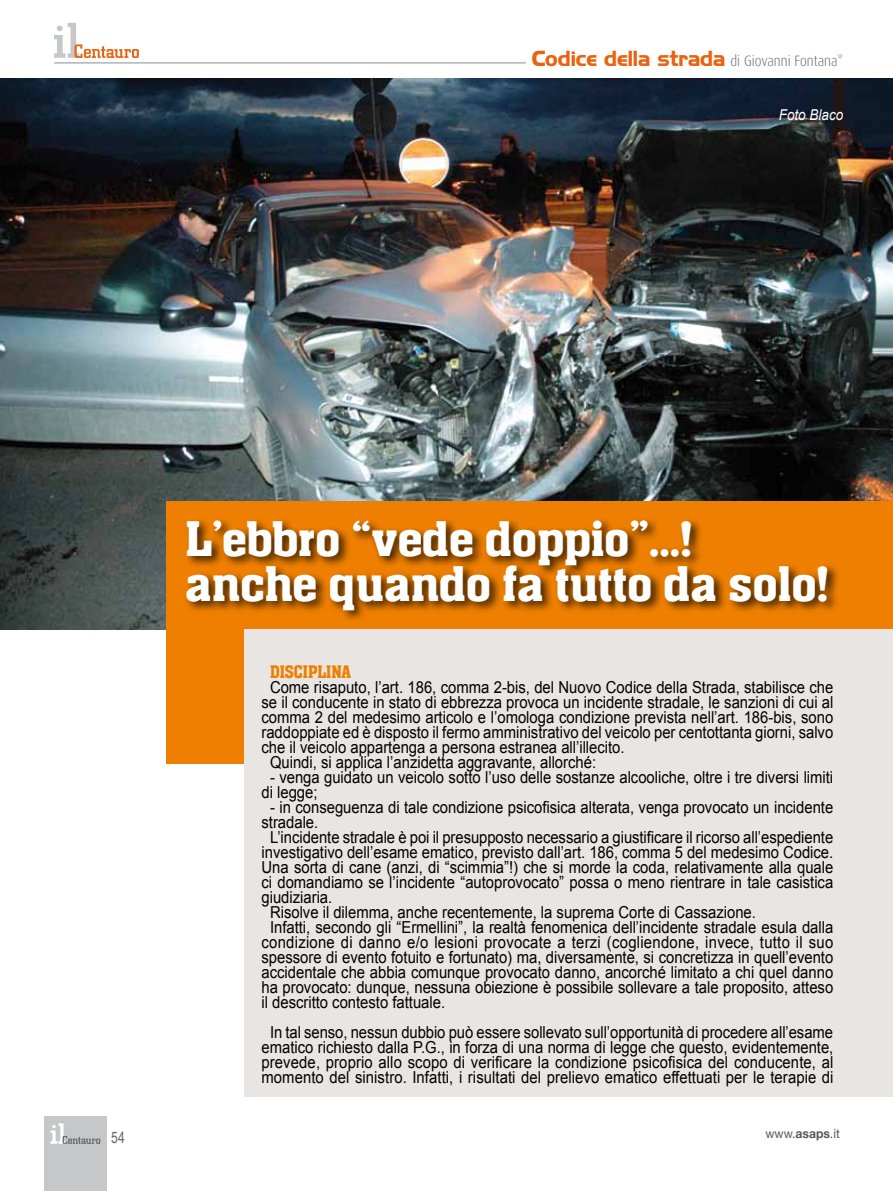
<style>
.page{position:relative;width:893px;height:1191px;background:#fff}
.page>*{position:absolute;margin:0;border:0;box-sizing:border-box;transform-origin:0 0}
.t1{font:49.5px/45px "aka Chen";color:#fff}
.t2{font:700 19.5px "Highland Gothic FLF";color:#ea620e}
.t3{font:18px "aka Chen";color:#ee7f00;scale:.9 1}
.t4{font:16.5px/15px "Arial";color:#000;scale:.9 1}
.t5{font:16.5px "Arial";letter-spacing:.02em;color:#000;scale:.9 1}
.t6{font:15.75px "Arial Narrow";color:#646567;scale:.95 1}
.t7{font:300 15px "Dax";color:#646567;scale:.9 1}
.t8{font:italic 15px "Arial";color:#fff;scale:.9 1}
.t9{font:12.75px "Helvetica Neue";color:#58585a;scale:.95 1}
.s1{font-weight:700}
</style>
<div class="page">
<img style="left:0;top:79px;width:893px;height:550px">
<div style="left:167px;top:501px;width:726px;height:262px;background:#ee7f00"></div>
<svg style="left:54px;top:23px;width:85px;height:35px"></svg>
<div style="left:244px;top:629px;width:649px;height:467px;background:#e8e5e2"></div>
<hr style="left:54px;top:62px;width:472px;height:2px;background:#b1b3b4">
<div style="left:45px;top:1116px;width:62px;height:75px;background:#c6c7c8"></div>
<svg style="left:51px;top:1123px;width:49px;height:20px"></svg>
<div style="left:183px;top:516px;width:656px;height:106px;background:#000;opacity:.75"></div>
<p class="t2" style="left:532px;top:44px;width:195px">Codice della strada</p>
<p class="t7" style="left:730px;top:53px;width:126px">di Giovanni Fontana*</p>
<p class="t8" style="left:779px;top:105px;width:73px">Foto Blaco</p>
<p class="t6" style="left:111px;top:1125px;width:16px">54</p>
<h1 class="t1" style="left:185px;top:518px;width:645px">L’ebbro “vede doppio”...! anche quando fa tutto da solo!</h1>
<p class="t3" style="left:270px;top:662px;width:92px">DISCIPLINA</p>
<p class="t4" style="left:270px;top:679px;width:627px">Come risaputo, l’art. 186, comma 2-bis, del Nuovo Codice della Strada, stabilisce che</p>
<p class="t4" style="left:261px;top:694px;width:637px">se il conducente in stato di ebbrezza provoca un incidente stradale, le sanzioni di cui al</p>
<p class="t4" style="left:261px;top:709px;width:637px">comma 2 del medesimo articolo e l’omologa condizione prevista nell’art. 186-bis, sono</p>
<p class="t4" style="left:261px;top:724px;width:637px">raddoppiate ed è disposto il fermo amministrativo del veicolo per centottanta giorni, salvo</p>
<p class="t4" style="left:261px;top:739px;width:405px">che il veicolo appartenga a persona estranea all’illecito.</p>
<p class="t4" style="left:270px;top:754px;width:364px">Quindi, si applica l’anzidetta aggravante, allorché:</p>
<p class="t4" style="left:261px;top:769px;width:637px;text-indent:9px">- venga guidato un veicolo sotto l’uso delle sostanze alcooliche, oltre i tre diversi limiti di legge;</p>
<p class="t4" style="left:270px;top:799px;width:627px">- in conseguenza di tale condizione psicofisica alterata, venga provocato un incidente</p>
<p class="t4" style="left:261px;top:814px;width:65px">stradale.</p>
<p class="t4" style="left:270px;top:829px;width:627px">L’incidente stradale è poi il presupposto necessario a giustificare il ricorso all’espediente</p>
<p class="t4" style="left:261px;top:844px;width:637px">investigativo dell’esame ematico, previsto dall’art. 186, comma 5 del medesimo Codice.</p>
<p class="t4" style="left:261px;top:859px;width:637px">Una sorta di cane (anzi, di “scimmia”!) che si morde la coda, relativamente alla quale</p>
<p class="t4" style="left:261px;top:874px;width:637px">ci domandiamo se l’incidente “autoprovocato” possa o meno rientrare in tale casistica</p>
<p class="t4" style="left:261px;top:889px;width:80px">giudiziaria.</p>
<p class="t4" style="left:270px;top:904px;width:541px">Risolve il dilemma, anche recentemente, la suprema Corte di Cassazione.</p>
<p class="t4" style="left:270px;top:919px;width:627px">Infatti, secondo gli “Ermellini”, la realtà fenomenica dell’incidente stradale esula dalla</p>
<p class="t5" style="left:261px;top:931px;width:637px">condizione di danno e/o lesioni provocate a terzi (cogliendone, invece, tutto il suo</p>
<p class="t4" style="left:261px;top:949px;width:637px">spessore di evento fotuito e fortunato) ma, diversamente, si concretizza in quell’evento</p>
<p class="t4" style="left:261px;top:964px;width:637px">accidentale che abbia comunque provocato danno, ancorché limitato a chi quel danno</p>
<p class="t4" style="left:261px;top:979px;width:637px">ha provocato: dunque, nessuna obiezione è possibile sollevare a tale proposito, atteso</p>
<p class="t4" style="left:261px;top:994px;width:206px">il descritto contesto fattuale.</p>
<p class="t4" style="left:261px;top:1024px;width:637px;text-align:center">In tal senso, nessun dubbio può essere sollevato sull’opportunità di procedere all’esame ematico richiesto dalla P.G., in forza di una norma di legge che questo, evidentemente, prevede, proprio allo scopo di verificare la condizione psicofisica del conducente, al momento del sinistro. Infatti, i risultati del prelievo ematico effettuati per le terapie di</p>
<p class="t9" style="left:765px;top:1126px;width:80px">www.<span class="s1">asaps</span>.it</p>
</div>
